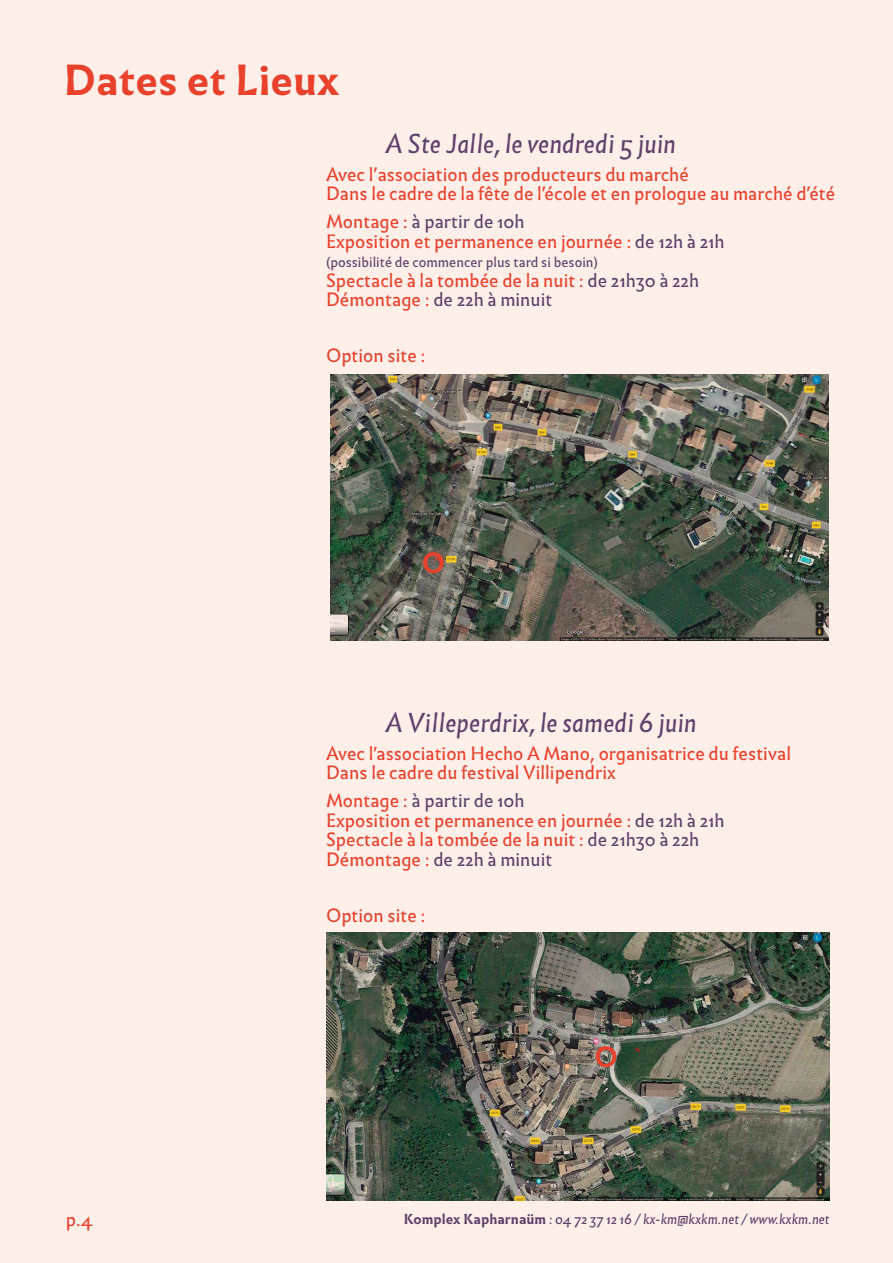
<style>
.page{position:relative;width:893px;height:1263px;background:#feefe9}
.page>*{position:absolute;margin:0;border:0;box-sizing:border-box;transform-origin:0 0}
.t1{font:700 40.5px "Infini";color:#e8412c}
.t2{font:700 27.3px "Infini";color:#e8412c}
.t3{font:italic 25.5px "Infini";color:#60416d}
.t4{font:18px/19.5px "Infini";color:#e8412c}
.t5{font:italic 13.5px "Infini";color:#60416d}
.t6{font:13.5px "Infini";color:#60416d}
.s1{color:#60416d}
.s2{font-weight:700;font-style:normal}
</style>
<div class="page">
<img style="left:330px;top:374px;width:499px;height:266px">
<img style="left:327px;top:933px;width:502px;height:267px">
<h1 class="t1" style="left:64px;top:48px;width:277px">Dates et Lieux</h1>
<h3 class="t3" style="left:385px;top:124px;width:292px">A Ste Jalle, le vendredi 5 juin</h3>
<p class="t4" style="left:326px;top:164px;width:511px">Avec l’association des producteurs du marché<br>Dans le cadre de la fête de l’école et en prologue au marché d’été</p>
<p class="t4" style="left:326px;top:211px;width:400px">Montage : <span class="s1">à partir de 10h<br></span>Exposition et permanence en journée : <span class="s1">de 12h à 21h</span></p>
<p class="t6" style="left:326px;top:252px;width:274px">(possibilité de commencer plus tard si besoin)</p>
<p class="t4" style="left:326px;top:270px;width:375px">Spectacle à la tombée de la nuit : <span class="s1">de 21h30 à 22h<br></span>Démontage : <span class="s1">de 22h à minuit</span></p>
<p class="t4" style="left:326px;top:345px;width:101px">Option site :</p>
<h2 class="t2" style="left:422px;top:542px;width:25px">O</h2>
<h3 class="t3" style="left:385px;top:703px;width:313px">A Villeperdrix, le samedi 6 juin</h3>
<p class="t4" style="left:326px;top:742px;width:466px">Avec l'association Hecho A Mano, organisatrice du festival<br>Dans le cadre du festival Villipendrix</p>
<p class="t4" style="left:326px;top:790px;width:400px">Montage : <span class="s1">à partir de 10h<br></span>Exposition et permanence en journée : <span class="s1">de 12h à 21h </span>Spectacle à la tombée de la nuit : <span class="s1">de 21h30 à 22h </span>Démontage : <span class="s1">de 22h à minuit</span></p>
<p class="t4" style="left:326px;top:904px;width:101px">Option site :</p>
<h2 class="t2" style="left:594px;top:1036px;width:25px">O</h2>
<p class="t4" style="left:66px;top:1208px;width:28px">p.4</p>
<p class="t5" style="left:404px;top:1209px;width:427px"><span class="s2">Komplex Kapharnaüm</span> : 04 72 37 12 16 / kx-km@kxkm.net / www.kxkm.net</p>
</div>
